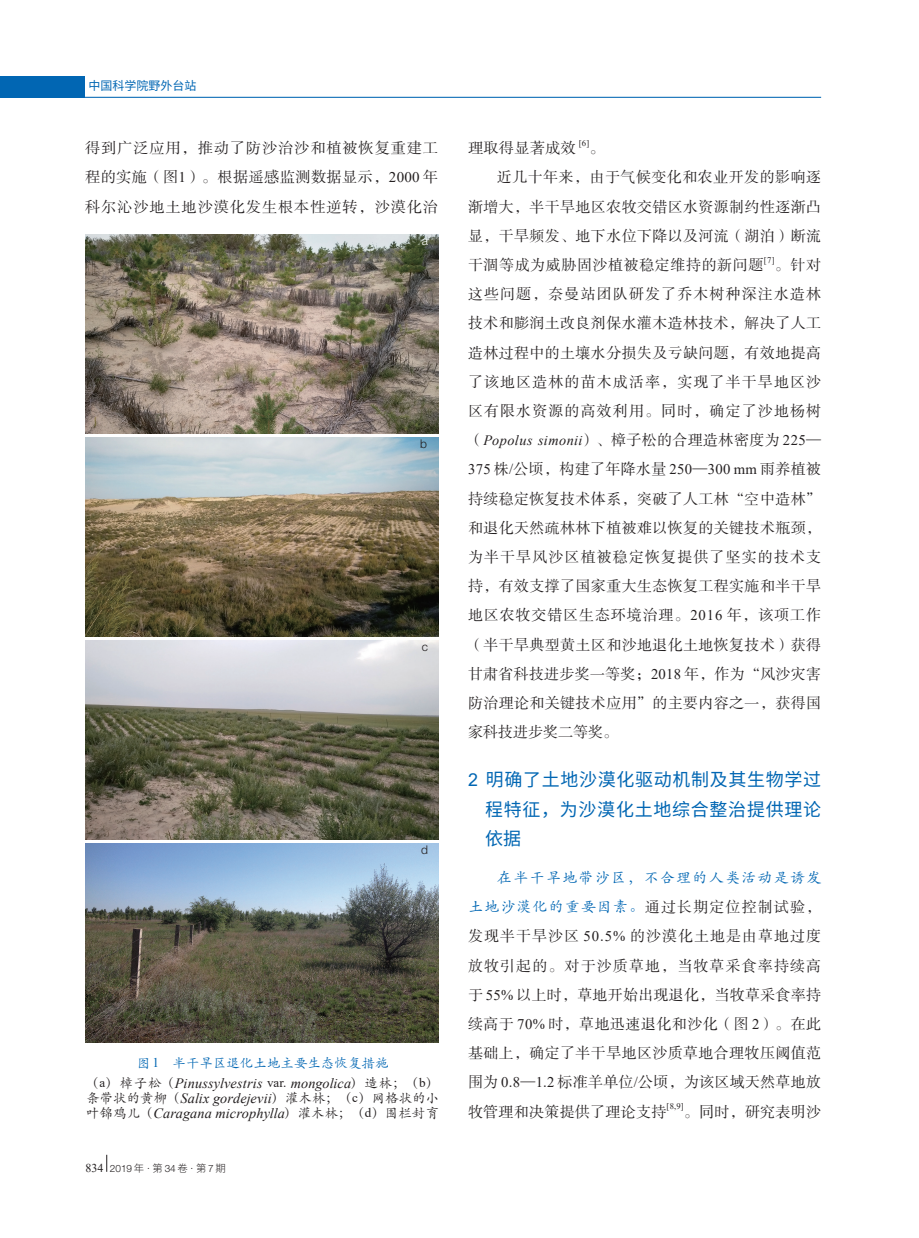
<style>
.page{position:relative;width:919px;height:1238px;background:#fff}
.page>*{position:absolute;margin:0;border:0;box-sizing:border-box;transform-origin:0 0}
.t1{font:18px/29.1px "Source Han Sans CN";letter-spacing:.035em;color:#0166b3;text-align:justify}
.t2{font:15px/29.1px "FZSSJW GB1 0";letter-spacing:.025em;color:#231f20;text-align:justify}
.b{font:italic 14.25px "Times New Roman";letter-spacing:.005em;color:#231f20}
.b-2{font:13.5px "ST Kaiti";color:#231f20}
.b-3{font:13.5px "ST Kaiti";color:#0166b3}
.t3{font:12px "Source Han Sans CN";color:#0166b3}
.t4{font:300 12px "Helvetica Neue LT Pro";color:#231f20}
.t5{font:300 12px "Helvetica Neue LT Pro";color:#fff}
.t6{font:300 10.05px "Helvetica Neue LT Pro";color:#231f20}
.t7{font:8.55px "Times New Roman";color:#231f20}
.s1{font-family:"Times New Roman";font-size:14.7px}
.s2{font-family:"Times New Roman";font-style:italic;font-size:14.25px}
.s3{font-family:"Arial";font-size:17.85px}
.s4{font-family:"ST Kaiti";color:#0166b3}
.s5{font-family:"Times New Roman";font-size:13.35px}
.s6{font-family:"ST Kaiti";font-style:normal;font-size:13.5px}
.s7{font-style:normal;font-size:13.05px}
.s8{font-family:"Times New Roman";font-size:13.05px}
.s9{font-family:"Times New Roman";font-weight:400;font-size:12px}
.s10{font-family:"Source Han Sans CN";font-size:10.35px}
</style>
<div class="page">
<svg style="left:106px;top:1154px;width:1px;height:17px"></svg>
<div style="left:0;top:77px;width:84px;height:21px;background:#0166b3"></div>
<hr style="left:0;top:97px;width:821px;height:1px;background:#0166b3">
<img style="left:85px;top:640px;width:353px;height:199px">
<img style="left:85px;top:234px;width:353px;height:199px">
<img style="left:85px;top:437px;width:353px;height:199px">
<img style="left:85px;top:843px;width:353px;height:199px">
<p class="t3" style="left:88px;top:79px;width:109px">中国科学院野外台站</p>
<p class="t2" style="left:85px;top:134px;width:354px">得到广泛应用，推动了防沙治沙和植被恢复重建工程的实施（图<span class="s1">1</span>）。根据遥感监测数据显示，<span class="s1">2000</span> 年科尔沁沙地土地沙漠化发生根本性逆转，沙漠化治</p>
<p class="t2" style="left:468px;top:134px;width:110px">理取得显著成效</p>
<p class="t7" style="left:579px;top:137px;width:12px">[6]</p>
<p class="t2" style="left:589px;top:134px;width:17px">。</p>
<p class="t2" style="left:468px;top:163px;width:354px;text-indent:29px">近几十年来，由于气候变化和农业开发的影响逐渐增大，半干旱地区农牧交错区水资源制约性逐渐凸显，干旱频发、地下水位下降以及河流（湖泊）断流干涸等成为威胁固沙植被稳定维持的新问题</p>
<p class="t5" style="left:422px;top:233px;width:8px">a</p>
<p class="t7" style="left:764px;top:254px;width:12px">[7]</p>
<p class="t2" style="left:468px;top:251px;width:354px;text-indent:307px">。针对这些问题，奈曼站团队研发了乔木树种深注水造林技术和膨润土改良剂保水灌木造林技术，解决了人工造林过程中的土壤水分损失及亏缺问题，有效地提高了该地区造林的苗木成活率，实现了半干旱地区沙区有限水资源的高效利用。同时，确定了沙地杨树（<span class="s2">Popolus simonii</span>）、樟子松的合理造林密度为 <span class="s1">225</span>— <span class="s1">375</span> 株<span class="s1">/</span>公顷，构建了年降水量 <span class="s1">250</span>—<span class="s1">300 mm</span> 雨养植被持续稳定恢复技术体系，突破了人工林“空中造林”和退化天然疏林林下植被难以恢复的关键技术瓶颈，为半干旱风沙区植被稳定恢复提供了坚实的技术支持，有效支撑了国家重大生态恢复工程实施和半干旱地区农牧交错区生态环境治理。<span class="s1">2016</span> 年，该项工作（半干旱典型黄土区和沙地退化土地恢复技术）获得甘肃省科技进步奖一等奖；<span class="s1">2018</span> 年，作为“风沙灾害防治理论和关键技术应用”的主要内容之一，获得国家科技进步奖二等奖。</p>
<p class="t1" style="left:485px;top:765px;width:337px;text-indent:-17px"><span class="s3">2</span> 明确了土地沙漠化驱动机制及其生物学过程特征，为沙漠化土地综合整治提供理论依据</p>
<p class="t2" style="left:468px;top:863px;width:354px;text-indent:29px"><span class="s4">在半干旱地带沙区，不合理的人类活动是诱发土地沙漠化的重要因素。</span>通过长期定位控制试验，发现半干旱沙区 <span class="s1">50.5%</span> 的沙漠化土地是由草地过度放牧引起的。对于沙质草地，当牧草采食率持续高于 <span class="s1">55%</span> 以上时，草地开始出现退化，当牧草采食率持续高于 <span class="s1">70%</span> 时，草地迅速退化和沙化（图 <span class="s1">2</span>）。在此基础上，确定了半干旱地区沙质草地合理牧压阈值范围为 <span class="s1">0.8</span>—<span class="s1">1.2</span> 标准羊单位<span class="s1">/</span>公顷，为该区域天然草地放牧管理和决策提供了理论支持</p>
<p class="t4" style="left:420px;top:436px;width:8px">b</p>
<p class="t4" style="left:422px;top:639px;width:8px">c</p>
<p class="t4" style="left:421px;top:842px;width:8px">d</p>
<p class="b-3" style="left:137px;top:1053px;width:253px">图 <span class="s5">1</span> 半干旱区退化土地主要生态恢复措施</p>
<p class="b" style="left:86px;top:1073px;width:354px"><span class="s6">（</span><span class="s7">a</span><span class="s6">）樟子松（</span>Pinussylvestris <span class="s7">var.</span> mongolica<span class="s6">）造林；（</span><span class="s7">b</span><span class="s6">）</span></p>
<p class="b-2" style="left:86px;top:1088px;width:354px">条带状的黄柳（<span class="s2">Salix gordejevii</span>）灌木林；（<span class="s8">c</span>）网格状的小</p>
<p class="b" style="left:86px;top:1103px;width:354px"><span class="s6">叶锦鸡儿（</span>Caragana microphylla<span class="s6">）灌木林；（</span><span class="s7">d</span><span class="s6">）围栏封育</span></p>
<p class="t7" style="left:666px;top:1100px;width:19px">[8,9]</p>
<p class="t2" style="left:683px;top:1097px;width:139px">。同时，研究表明沙</p>
<p class="t6" style="left:85px;top:1161px;width:142px"><span class="s9">834</span> 2019 <span class="s10">年</span> . <span class="s10">第</span> 34 <span class="s10">卷</span> . <span class="s10">第</span> 7 <span class="s10">期</span></p>
</div>
